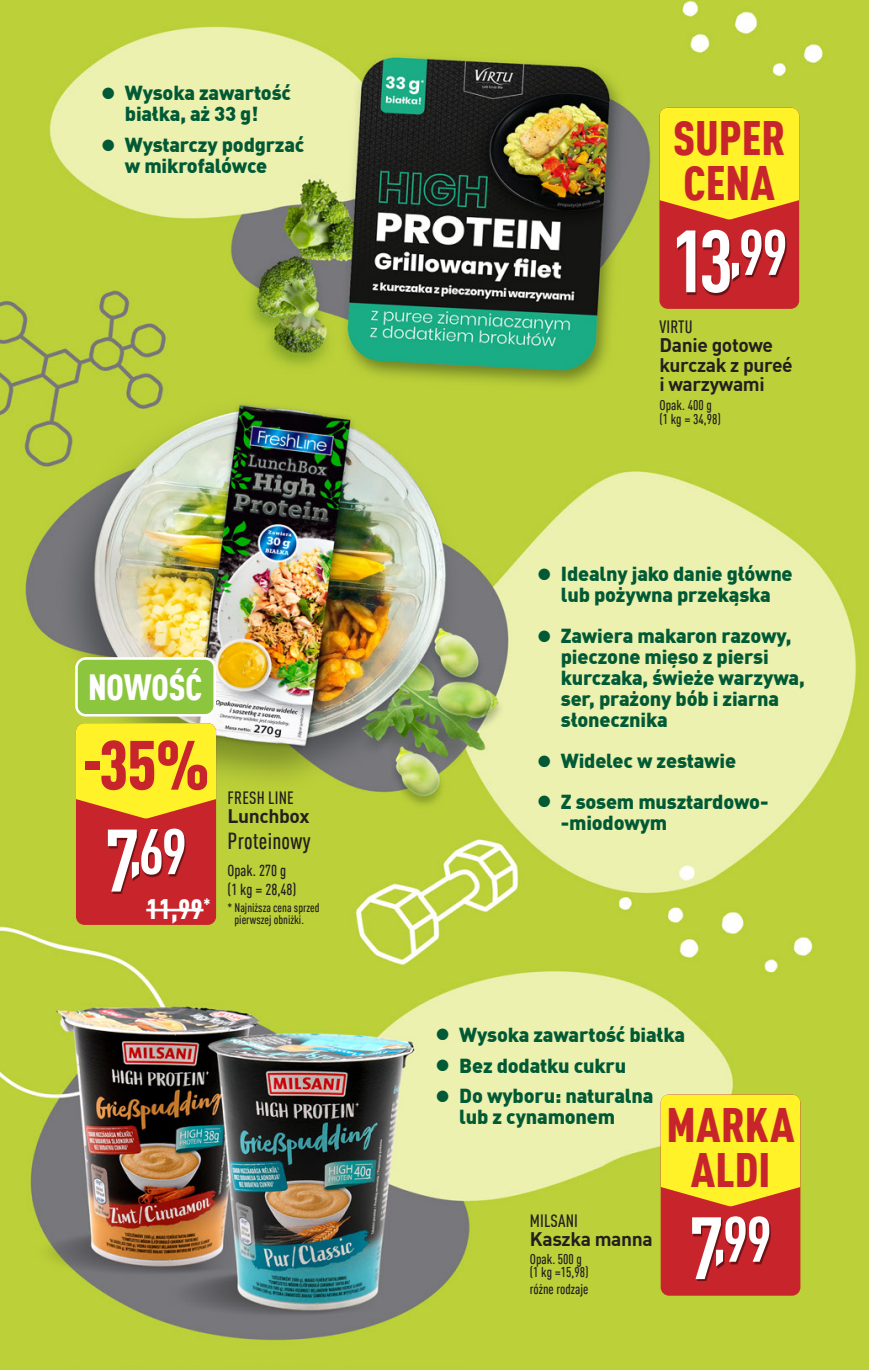
<style>
.page{position:relative;width:869px;height:1370px;background:#fff}
.page>*{position:absolute;margin:0;border:0;box-sizing:border-box;transform-origin:0 0}
.t1{font:700 condensed 86.62px "DIN Pro";color:#fff}
.t2{font:900 condensed 68.42px "DIN Pro";color:#c8242b}
.t3{font:700 condensed 63.18px "DIN Pro";color:#fff}
.t4{font:700 condensed 63px "DIN Pro";color:#fff}
.t5{font:900 condensed 47.25px/45px "DIN Pro";color:#c8242b}
.t6{font:900 condensed 35.7px "DIN Pro";letter-spacing:-.005em;color:#fff}
.t7{font:900 condensed 27.65px "DIN Pro";color:#fff}
.t8{font:500 condensed 22.75px "DIN Pro";letter-spacing:.01em;color:#231f20}
.t9{font:900 19.95px/21px "DIN Pro";letter-spacing:-.01em;color:#015a35}
.t10{font:700 19.25px/19.2px "DIN Pro";letter-spacing:-.02em;color:#231f20}
.t11{font:500 condensed 17.5px "DIN Pro";letter-spacing:.01em;color:#231f20}
.t12{font:500 condensed 15.75px/19.2px "DIN Pro";color:#231f20}
.t13{font:500 condensed 14px/14px "DIN Pro";color:#231f20}
.t14{font:500 condensed 12.25px/11.9px "DIN Pro";color:#231f20}
.s1{font-size:35px}
.s2{font-size:86.98px}
.s3{font-size:60.55px}
.s4{font-size:86.62px}
.s5{font-size:60.38px}
</style>
<div class="page">
<img style="left:0;top:0;width:868px;height:1369px">
<div style="left:659px;top:108px;width:139px;height:201px;background:#c8242b;border-radius:8px"></div>
<svg style="left:659px;top:108px;width:139px;height:111px;background:#fae029"></svg>
<div style="left:677px;top:232px;width:109px;height:63px;background:#231f20;opacity:.55"></div>
<div style="left:660px;top:1094px;width:140px;height:201px;background:#c8242b;border-radius:8px"></div>
<svg style="left:660px;top:1094px;width:140px;height:112px;background:#f9e029"></svg>
<div style="left:693px;top:1218px;width:77px;height:63px;background:#231f20;opacity:.55"></div>
<div style="left:76px;top:723px;width:140px;height:201px;background:#c8242b;border-radius:8px"></div>
<svg style="left:76px;top:723px;width:140px;height:95px;background:#f9dd29"></svg>
<div style="left:109px;top:830px;width:77px;height:63px;background:#231f20;opacity:.55"></div>
<hr style="left:146px;top:908px;width:57px;height:3px;background:#fff">
<div style="left:76px;top:658px;width:139px;height:57px;background:#8bc63e;border-radius:9px"></div>
<div style="left:75px;top:657px;width:141px;height:59px;border:3px solid #fff;border-radius:9px"></div>
<p class="t9" style="left:100px;top:81px;width:192px;text-align:center"><span class="s1">•</span> Wysoka zawartość białka, aż 33 g!</p>
<p class="t9" style="left:125px;top:133px;width:181px;text-indent:-25px"><span class="s1">•</span> Wystarczy podgrzać w mikrofalówce</p>
<h3 class="t6" style="left:88px;top:659px;width:116px">NOWOŚĆ</h3>
<h2 class="t2" style="left:82px;top:713px;width:129px">-35%</h2>
<h3 class="t3" style="left:105px;top:805px;width:83px"><span class="s2">7</span><span class="s3">,</span>69</h3>
<h3 class="t7" style="left:146px;top:888px;width:66px">11,99<sup>*</sup></h3>
<p class="t11" style="left:227px;top:785px;width:68px">FRESH LINE</p>
<p class="t10" style="left:227px;top:805px;width:83px">Lunchbox</p>
<p class="t8" style="left:227px;top:825px;width:84px">Proteinowy</p>
<p class="t12" style="left:227px;top:859px;width:71px">Opak. 270 g (1 kg = 28,48)</p>
<p class="t14" style="left:234px;top:900px;width:86px;text-indent:-7px">* Najniższa cena sprzed pierwszej obniżki.</p>
<h3 class="t5" style="left:673px;top:112px;width:114px">SUPER<br>CENA</h3>
<h1 class="t1" style="left:670px;top:198px;width:118px">13<sup>,</sup><sup>99</sup></h1>
<p class="t11" style="left:659px;top:314px;width:35px">VIRTU</p>
<p class="t10" style="left:659px;top:334px;width:135px">Danie gotowe kurczak z pureé i warzywami</p>
<p class="t13" style="left:659px;top:397px;width:63px">Opak. 400 g (1 kg = 34,98)</p>
<p class="t9" style="left:536px;top:562px;width:258px;text-align:center"><span class="s1">•</span> Idealny jako danie główne lub pożywna przekąska</p>
<p class="t9" style="left:560px;top:624px;width:245px;text-indent:-25px"><span class="s1">•</span> Zawiera makaron razowy, pieczone mięso z piersi kurczaka, świeże warzywa, ser, prażony bób i ziarna słonecznika</p>
<p class="t9" style="left:536px;top:748px;width:201px"><span class="s1">•</span> Widelec w zestawie</p>
<p class="t9" style="left:560px;top:789px;width:209px;text-indent:-25px"><span class="s1">•</span> Z sosem musztardowo--miodowym</p>
<p class="t9" style="left:434px;top:1022px;width:252px"><span class="s1">•</span> Wysoka zawartość białka</p>
<p class="t9" style="left:434px;top:1053px;width:193px"><span class="s1">•</span> Bez dodatku cukru</p>
<p class="t9" style="left:459px;top:1084px;width:196px;text-indent:-25px"><span class="s1">•</span> Do wyboru: naturalna lub z cynamonem</p>
<h3 class="t5" style="left:666px;top:1098px;width:130px;text-align:center">MARKA<br>ALDI</h3>
<p class="t11" style="left:529px;top:1207px;width:50px">MILSANI</p>
<p class="t10" style="left:529px;top:1227px;width:124px">Kaszka manna</p>
<p class="t13" style="left:529px;top:1250px;width:60px;line-height:13.1px">Opak. 500 g (1 kg =15,98)</p>
<p class="t13" style="left:529px;top:1281px;width:60px">różne rodzaje</p>
<h3 class="t4" style="left:689px;top:1192px;width:84px"><span class="s4">7</span><span class="s5">,</span>99</h3>
</div>
